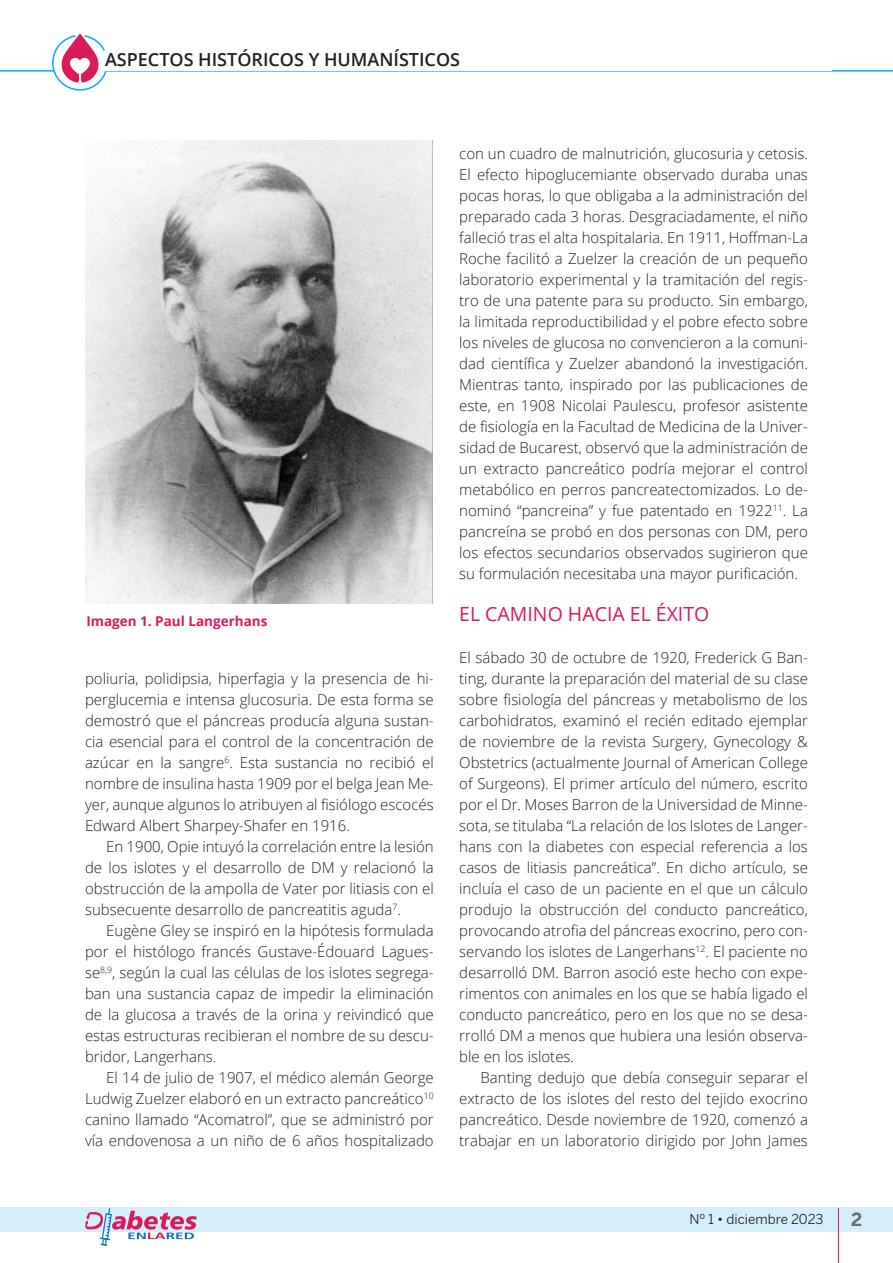
<style>
.page{position:relative;width:893px;height:1263px;background:#fff}
.page>*{position:absolute;margin:0;border:0;box-sizing:border-box;transform-origin:0 0}
._1_ladillo_1{font:19.5px "Open Sans";color:#d91a5b}
.t1{font:600 18px "Open Sans";color:#231f20}
.t2{font:700 18px "Benton Sans";color:#6c6d70}
._0_texto{font:300 15px/21px "Open Sans";color:#231f20;text-align:justify}
._0_texto_sin_sangria{font:300 15px/21px "Open Sans";color:#231f20;text-align:justify}
._1_TITULO_TABLA{font:700 13.5px "Open Sans";color:#d91a5b}
.t3{font:13.5px "Benton Sans";color:#231f20}
</style>
<div class="page">
<div style="left:0;top:1208px;width:893px;height:24px;background:#d4effb"></div>
<hr style="left:838px;top:1208px;width:1px;height:55px;background:#d91a5b">
<hr style="left:0;top:70px;width:54px;height:2px;background:#00aeef">
<hr style="left:107px;top:70px;width:786px;height:2px;background:#00aeef">
<svg style="left:51px;top:33px;width:58px;height:58px"></svg>
<div style="left:100px;top:49px;width:19px;height:21px;background:#fff;border-radius:50%"></div>
<div style="left:105px;top:49px;width:726px;height:21px;background:#fff"></div>
<svg style="left:85px;top:1207px;width:112px;height:39px"></svg>
<img style="left:85px;top:140px;width:348px;height:463px">
<p class="t1" style="left:105px;top:48px;width:357px">ASPECTOS HISTÓRICOS Y HUMANÍSTICOS</p>
<p class="_1_TITULO_TABLA" style="left:86px;top:611px;width:183px">Imagen 1. Paul Langerhans</p>
<p class="_0_texto" style="left:85px;top:668px;width:350px">poliuria, polidipsia, hiperfagia y la presencia de hi&shy;perglucemia e intensa glucosuria. De esta forma se demostró que el páncreas producía alguna sustan&shy;cia esencial para el control de la concentración de azúcar en la sangre<sup>6</sup>. Esta sustancia no recibió el nombre de insulina hasta 1909 por el belga Jean Me&shy;yer, aunque algunos lo atribuyen al fisiólogo escocés Edward Albert Sharpey-Shafer en 1916.</p>
<p class="_0_texto" style="left:85px;top:836px;width:350px;text-indent:21px">En 1900, Opie intuyó la correlación entre la lesión de los islotes y el desarrollo de DM y relacionó la obstrucción de la ampolla de Vater por litiasis con el subsecuente desarrollo de pancreatitis aguda<sup>7</sup>.</p>
<p class="_0_texto" style="left:85px;top:920px;width:350px;text-indent:21px">Eugène Gley se inspiró en la hipótesis formulada por el histólogo francés Gustave-Édouard Lagues&shy;se<sup>8,9</sup>, según la cual las células de los islotes segrega&shy;ban una sustancia capaz de impedir la eliminación de la glucosa a través de la orina y reivindicó que estas estructuras recibieran el nombre de su descu&shy;bridor, Langerhans.</p>
<p class="_0_texto" style="left:85px;top:1067px;width:350px;text-indent:21px">El 14 de julio de 1907, el médico alemán George Ludwig Zuelzer elaboró en un extracto pancreático<sup>10 </sup>canino llamado “Acomatrol”, que se administró por vía endovenosa a un niño de 6 años hospitalizado</p>
<p class="_0_texto" style="left:459px;top:143px;width:350px">con un cuadro de malnutrición, glucosuria y cetosis.<br>El efecto hipoglucemiante observado duraba unas pocas horas, lo que obligaba a la administración del preparado cada 3 horas. Desgraciadamente, el niño falleció tras el alta hospitalaria. En 1911, Hoffman-La Roche facilitó a Zuelzer la creación de un pequeño laboratorio experimental y la tramitación del regis&shy;tro de una patente para su producto. Sin embargo, la limitada reproductibilidad y el pobre efecto sobre los niveles de glucosa no convencieron a la comuni&shy;dad científica y Zuelzer abandonó la investigación.<br>Mientras tanto, inspirado por las publicaciones de este, en 1908 Nicolai Paulescu, profesor asistente de fisiología en la Facultad de Medicina de la Univer&shy;sidad de Bucarest, observó que la administración de un extracto pancreático podría mejorar el control metabólico en perros pancreatectomizados. Lo de&shy;nominó “pancreina” y fue patentado en 1922<sup>11</sup>. La pancreína se probó en dos personas con DM, pero los efectos secundarios observados sugirieron que su formulación necesitaba una mayor purificación.</p>
<p class="_1_ladillo_1" style="left:459px;top:601px;width:252px">EL CAMINO HACIA EL ÉXITO</p>
<p class="_0_texto_sin_sangria" style="left:459px;top:647px;width:350px">El sábado 30 de octubre de 1920, Frederick G Ban&shy;ting, durante la preparación del material de su clase sobre fisiología del páncreas y metabolismo de los carbohidratos, examinó el recién editado ejemplar de noviembre de la revista Surgery, Gynecology &amp; Obstetrics (actualmente Journal of American College of Surgeons). El primer artículo del número, escrito por el Dr. Moses Barron de la Universidad de Minne&shy;sota, se titulaba “La relación de los Islotes de Langer&shy;hans con la diabetes con especial referencia a los casos de litiasis pancreática”. En dicho artículo, se incluía el caso de un paciente en el que un cálculo produjo la obstrucción del conducto pancreático, provocando atrofia del páncreas exocrino, pero con&shy;servando los islotes de Langerhans<sup>12</sup>. El paciente no desarrolló DM. Barron asoció este hecho con expe&shy;rimentos con animales en los que se había ligado el conducto pancreático, pero en los que no se desa&shy;rrolló DM a menos que hubiera una lesión observa&shy;ble en los islotes.</p>
<p class="_0_texto" style="left:459px;top:1067px;width:350px;text-indent:21px">Banting dedujo que debía conseguir separar el extracto de los islotes del resto del tejido exocrino pancreático. Desde noviembre de 1920, comenzó a trabajar en un laboratorio dirigido por John James</p>
<p class="t3" style="left:689px;top:1211px;width:136px">Nº 1 • diciembre 2023</p>
<p class="t2" style="left:851px;top:1209px;width:13px">2</p>
</div>
